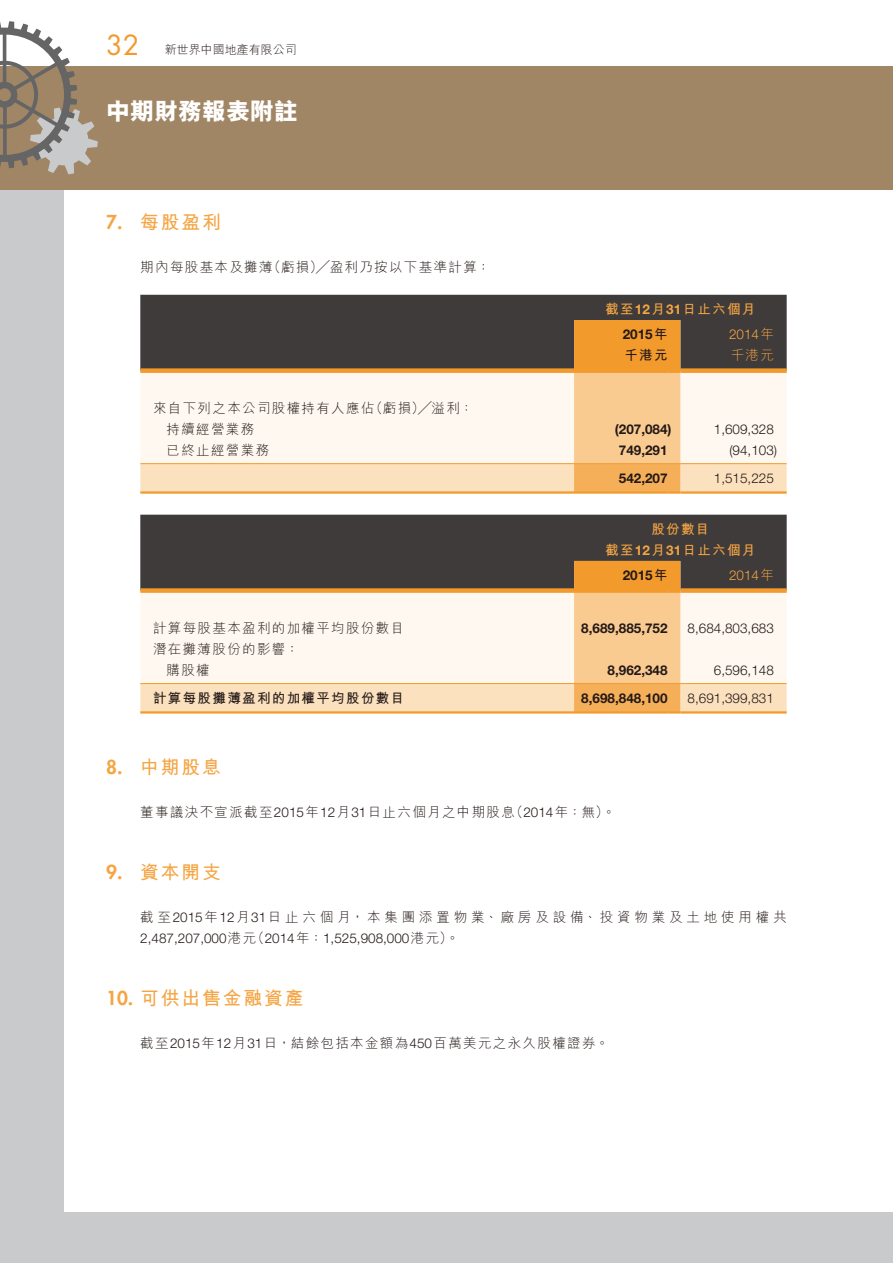
<style>
.page{position:relative;width:893px;height:1263px;background:#fff}
.page>*{position:absolute;margin:0;border:0;box-sizing:border-box;transform-origin:0 0}
.t1{font:27px "Futura Std";color:#f39a2c}
.t2{font:800 24px "M Hei HK";color:#fff}
.t3{font:700 18.75px "M Hei HK";letter-spacing:.1em;color:#f5a543}
.t4{font:300 13.5px/21px "M Hei HK";letter-spacing:.1em;color:#231916}
.t5{font:300 13.5px "Helvetica Neue LT Std";color:#231916}
.t6{font:700 13.5px "Helvetica Neue LT Std";color:#231916}
.t7{font:300 13.5px "M Hei HK";letter-spacing:.285em;color:#231916}
.t8{font:700 13.5px/21px "M Hei HK";letter-spacing:.1em;color:#f5a543;text-align:center}
.t9{font:700 13.5px "M Hei HK";letter-spacing:.1em;color:#231916}
.t10{font:300 13.5px "Helvetica Neue LT Std";color:#f5a543}
.t11{font:300 13.5px "M Hei HK";color:#f5a543}
.t12{font:300 12px "M Hei HK";color:#231916}
.s1{font-family:"Futura Std";font-weight:800}
.s2{font-family:"Helvetica Neue LT Std"}
.s3{font-family:"M Hei HK"}
</style>
<div class="page">
<div style="left:0;top:148px;width:893px;height:1115px;background:#c9cacb"></div>
<div style="left:65px;top:166px;width:828px;height:1046px;background:#fff"></div>
<div style="left:0;top:66px;width:893px;height:123px;background:#a18665"></div>
<svg style="left:0;top:21px;width:98px;height:153px"></svg>
<div style="left:140px;top:295px;width:647px;height:25px;background:#3f3b3a"></div>
<svg style="left:140px;top:320px;width:647px;height:174px"></svg>
<div style="left:140px;top:515px;width:647px;height:46px;background:#3f3b3a"></div>
<svg style="left:140px;top:561px;width:647px;height:152px"></svg>
<h1 class="t1" style="left:106px;top:28px;width:35px">32</h1>
<p class="t12" style="left:165px;top:43px;width:133px">新世界中國地產有限公司</p>
<h2 class="t2" style="left:106px;top:99px;width:193px">中期財務報表附註</h2>
<h3 class="t3" style="left:106px;top:209px;width:116px"><span class="s1">7.</span> 每股盈利</h3>
<p class="t4" style="left:140px;top:256px;width:351px">期內每股基本及攤薄（虧損）╱盈利乃按以下基準計算：</p>
<p class="t4" style="left:167px;top:398px;width:308px;text-indent:-14px">來自下列之本公司股權持有人應佔（虧損）╱溢利：持續經營業務</p>
<p class="t8" style="left:605px;top:297px;width:152px">截至<span class="s2">12</span>月<span class="s2">31</span>日止六個月</p>
<p class="t6" style="left:623px;top:326px;width:46px">2015<span class="s3">年</span></p>
<p class="t10" style="left:729px;top:326px;width:46px">2014<span class="s3">年</span></p>
<p class="t9" style="left:624px;top:346px;width:45px">千港元</p>
<p class="t11" style="left:731px;top:348px;width:45px">千港元</p>
<p class="t6" style="left:615px;top:421px;width:58px">(207,084)</p>
<p class="t5" style="left:714px;top:421px;width:62px">1,609,328</p>
<p class="t4" style="left:167px;top:440px;width:104px">已終止經營業務</p>
<p class="t6" style="left:619px;top:442px;width:50px">749,291</p>
<p class="t5" style="left:729px;top:442px;width:49px">(94,103)</p>
<p class="t6" style="left:619px;top:470px;width:50px">542,207</p>
<p class="t5" style="left:714px;top:470px;width:62px">1,515,225</p>
<p class="t8" style="left:605px;top:517px;width:152px">股份數目<br>截至<span class="s2">12</span>月<span class="s2">31</span>日止六個月</p>
<p class="t6" style="left:623px;top:567px;width:46px">2015<span class="s3">年</span></p>
<p class="t10" style="left:729px;top:567px;width:46px">2014<span class="s3">年</span></p>
<p class="t4" style="left:153px;top:617px;width:253px">計算每股基本盈利的加權平均股份數目</p>
<p class="t6" style="left:581px;top:620px;width:88px">8,689,885,752</p>
<p class="t5" style="left:688px;top:620px;width:88px">8,684,803,683</p>
<p class="t4" style="left:167px;top:638px;width:134px;text-indent:-14px">潛在攤薄股份的影響：購股權</p>
<p class="t6" style="left:608px;top:662px;width:62px">8,962,348</p>
<p class="t5" style="left:714px;top:662px;width:62px">6,596,148</p>
<p class="t9" style="left:153px;top:688px;width:253px">計算每股攤薄盈利的加權平均股份數目</p>
<p class="t6" style="left:581px;top:690px;width:88px">8,698,848,100</p>
<p class="t5" style="left:688px;top:690px;width:88px">8,691,399,831</p>
<h3 class="t3" style="left:106px;top:754px;width:116px"><span class="s1">8.</span> 中期股息</h3>
<p class="t4" style="left:140px;top:801px;width:477px">董事議決不宣派截至<span class="s2">2015</span>年<span class="s2">12</span>月<span class="s2">31</span>日止六個月之中期股息（<span class="s2">2014</span>年：無）。</p>
<h3 class="t3" style="left:106px;top:859px;width:116px"><span class="s1">9.</span> 資本開支</h3>
<p class="t7" style="left:140px;top:910px;width:648px">截至<span class="s2">2015</span>年<span class="s2">12</span>月<span class="s2">31</span>日止六個月，本集團添置物業、廠房及設備、投資物業及土地使用權共</p>
<p class="t5" style="left:140px;top:930px;width:321px">2,487,207,000<span class="s3">港元（</span>2014<span class="s3">年：</span>1,525,908,000<span class="s3">港元）。</span></p>
<h3 class="t3" style="left:106px;top:985px;width:199px"><span class="s1">10.</span> 可供出售金融資產</h3>
<p class="t4" style="left:140px;top:1032px;width:470px">截至<span class="s2">2015</span>年<span class="s2">12</span>月<span class="s2">31</span>日，結餘包括本金額為<span class="s2">450</span>百萬美元之永久股權證券。</p>
</div>
